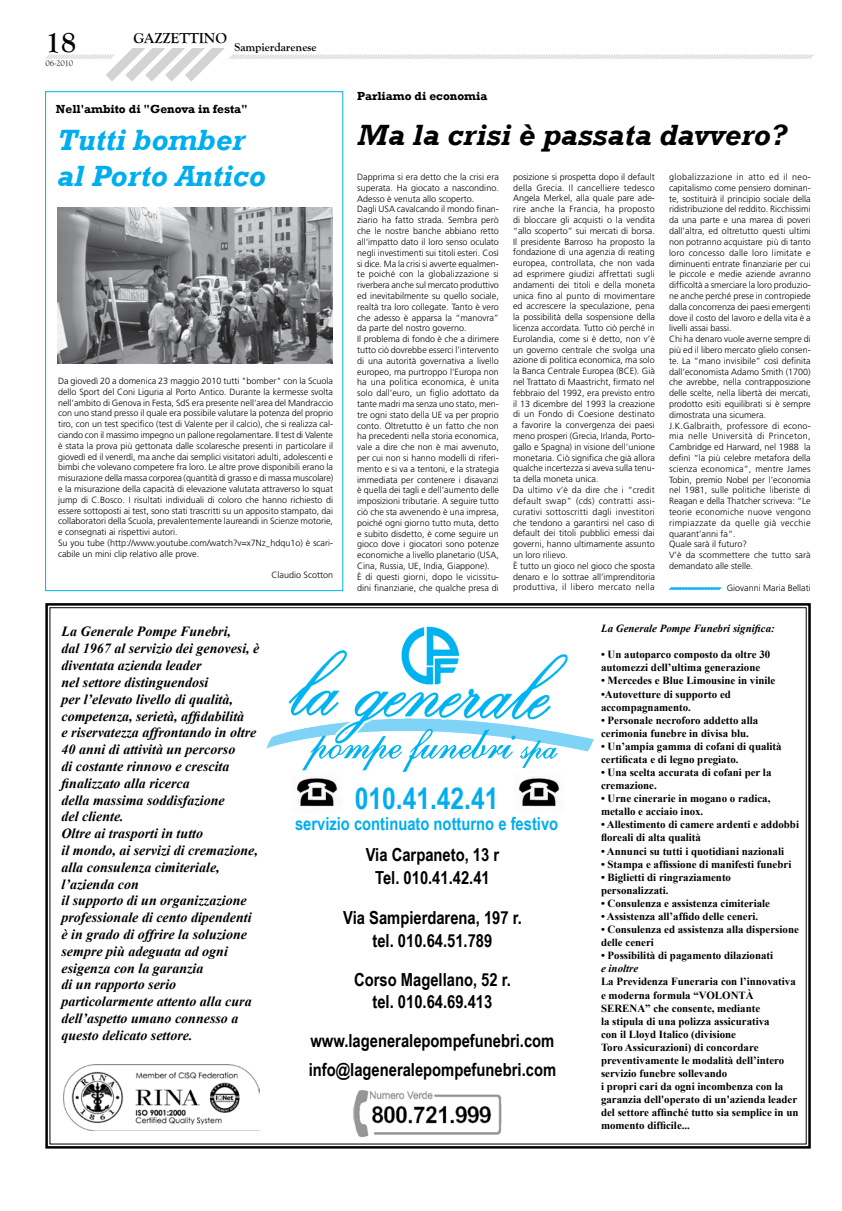
<style>
.page{position:relative;width:842px;height:1211px;background:#fff}
.page>*{position:absolute;margin:0;border:0;box-sizing:border-box;transform-origin:0 0}
.t1{font:italic 700 30px "Rockwell";color:#000}
.t2{font:italic 700 30px/36px "Rockwell";color:#00aeef}
.t3{font:700 30px "Arial Narrow";color:#00aeef}
.t4{font:700 30px "Goudy Old Style T";color:#000}
.t5{font:700 18px/23px "Arial Narrow";color:#000;text-align:center}
.t6{font:700 18px "Arial Narrow";color:#00aeef}
.t7{font:700 15px "Goudy Old Style T";color:#000}
.t8{font:italic 700 14px/16.8px "Times New Roman";color:#000}
.t9{font:700 12px "Rockwell";color:#000}
.t10{font:700 12px "Goudy Old Style T";color:#000}
.t11{font:700 10.9px/13.1px "Times New Roman";color:#000}
.t12{font:italic 700 10.9px "Times New Roman";color:#000}
.t13{font:300 9px/10.8px "Frutiger";color:#000}
.t14{font:700 9px "Goudy Old Style T";letter-spacing:-.02em;color:#58595b}
</style>
<div class="page">
<svg style="left:45px;top:48px;width:769px;height:33px"></svg>
<svg style="left:45px;top:603px;width:766px;height:546px"></svg>
<img style="left:293px;top:771px;width:49px;height:41px">
<img style="left:346px;top:1084px;width:162px;height:53px">
<img style="left:64px;top:1064px;width:195px;height:66px">
<img style="left:515px;top:771px;width:49px;height:41px">
<img style="left:266px;top:622px;width:328px;height:149px">
<svg style="left:669px;top:587px;width:53px;height:3px"></svg>
<img style="left:57px;top:207px;width:276px;height:156px">
<div style="left:45px;top:91px;width:298px;height:500px;border:1px solid #00aeef"></div>
<h1 class="t4" style="left:45px;top:25px;width:32px">18</h1>
<p class="t14" style="left:45px;top:58px;width:29px">06-2010</p>
<h3 class="t7" style="left:134px;top:29px;width:95px">GAZZETTINO</h3>
<h3 class="t10" style="left:234px;top:40px;width:84px">Sampierdarenese</h3>
<h3 class="t9" style="left:56px;top:102px;width:193px">Nell'ambito di "Genova in festa"</h3>
<h1 class="t2" style="left:57px;top:122px;width:211px">Tutti bomber al Porto Antico</h1>
<p class="t13" style="left:58px;top:375px;width:277px">Da giovedì 20 a domenica 23 maggio 2010 tutti "bomber" con la Scuola dello Sport del Coni Liguria al Porto Antico. Durante la kermesse svolta nell'ambito di Genova in Festa, SdS era presente nell'area del Mandraccio con uno stand presso il quale era possibile valutare la potenza del proprio tiro, con un test specifico (test di Valente per il calcio), che si realizza cal&shy;ciando con il massimo impegno un pallone regolamentare. Il test di Valente è stata la prova più gettonata dalle scolaresche presenti in particolare il giovedì ed il venerdì, ma anche dai semplici visitatori adulti, adolescenti e bimbi che volevano competere fra loro. Le altre prove disponibili erano la misurazione della massa corporea (quantità di grasso e di massa muscolare) e la misurazione della capacità di elevazione valutata attraverso lo squat jump di C.Bosco. I risultati individuali di coloro che hanno richiesto di essere sottoposti ai test, sono stati trascritti su un apposito stampato, dai collaboratori della Scuola, prevalentemente laureandi in Scienze motorie, e consegnati ai rispettivi autori.<br>Su you tube (http://www.youtube.com/watch?v=x7Nz_hdqu1o) è scari&shy;cabile un mini clip relativo alle prove.</p>
<p class="t13" style="left:272px;top:570px;width:63px">Claudio Scotton</p>
<h3 class="t9" style="left:357px;top:88px;width:132px">Parliamo di economia</h3>
<h1 class="t1" style="left:357px;top:117px;width:431px">Ma la crisi è passata davvero?</h1>
<p class="t13" style="left:357px;top:172px;width:143px">Dapprima si era detto che la crisi era superata. Ha giocato a nascondino.<br>Adesso è venuta allo scoperto.<br>Dagli USA cavalcando il mondo finan&shy;ziario ha fatto strada. Sembra però che le nostre banche abbiano retto all’impatto dato il loro senso oculato negli investimenti sui titoli esteri. Così si dice. Ma la crisi si avverte equalmen&shy;te poiché con la globalizzazione si riverbera anche sul mercato produttivo ed inevitabilmente su quello sociale, realtà tra loro collegate. Tanto è vero che adesso è apparsa la “manovra” da parte del nostro governo.<br>Il problema di fondo è che a dirimere tutto ciò dovrebbe esserci l’intervento di una autorità governativa a livello europeo, ma purtroppo l’Europa non ha una politica economica, è unita solo dall’euro, un figlio adottato da tante madri ma senza uno stato, men&shy;tre ogni stato della UE va per proprio conto. Oltretutto è un fatto che non ha precedenti nella storia economica, vale a dire che non è mai avvenuto, per cui non si hanno modelli di riferi&shy;mento e si va a tentoni, e la strategia immediata per contenere i disavanzi è quella dei tagli e dell’aumento delle imposizioni tributarie. A seguire tutto ciò che sta avvenendo è una impresa, poiché ogni giorno tutto muta, detto e subito disdetto, è come seguire un gioco dove i giocatori sono potenze economiche a livello planetario (USA, Cina, Russia, UE, India, Giappone).<br>È di questi giorni, dopo le vicissitu&shy;dini finanziarie, che qualche presa di</p>
<p class="t13" style="left:513px;top:171px;width:143px">posizione si prospetta dopo il default della Grecia. Il cancelliere tedesco Angela Merkel, alla quale pare ade&shy;rire anche la Francia, ha proposto di bloccare gli acquisti o la vendita “allo scoperto” sui mercati di borsa.<br>Il presidente Barroso ha proposto la fondazione di una agenzia di reating europea, controllata, che non vada ad esprimere giudizi affrettati sugli andamenti dei titoli e della moneta unica fino al punto di movimentare ed accrescere la speculazione, pena la possibilità della sospensione della licenza accordata. Tutto ciò perché in Eurolandia, come si è detto, non v’è un governo centrale che svolga una azione di politica economica, ma solo la Banca Centrale Europea (BCE). Già nel Trattato di Maastricht, firmato nel febbraio del 1992, era previsto entro il 13 dicembre del 1993 la creazione di un Fondo di Coesione destinato a favorire la convergenza dei paesi meno prosperi (Grecia, Irlanda, Porto&shy;gallo e Spagna) in visione dell’unione monetaria. Ciò significa che già allora qualche incertezza si aveva sulla tenu&shy;ta della moneta unica.<br>Da ultimo v’è da dire che i “credit default swap” (cds) contratti assi&shy;curativi sottoscritti dagli investitori che tendono a garantirsi nel caso di default dei titoli pubblici emessi dai governi, hanno ultimamente assunto un loro rilievo.<br>È tutto un gioco nel gioco che sposta denaro e lo sottrae all’imprenditoria produttiva, il libero mercato nella</p>
<p class="t13" style="left:669px;top:172px;width:143px">globalizzazione in atto ed il neo&shy;capitalismo come pensiero dominan&shy;te, sostituirà il principio sociale della ridistribuzione del reddito. Ricchissimi da una parte e una marea di poveri dall’altra, ed oltretutto questi ultimi non potranno acquistare più di tanto loro concesso dalle loro limitate e diminuenti entrate finanziarie per cui le piccole e medie aziende avranno difficoltà a smerciare la loro produzio&shy;ne anche perché prese in contropiede dalla concorrenza dei paesi emergenti dove il costo del lavoro e della vita è a livelli assai bassi.<br>Chi ha denaro vuole averne sempre di più ed il libero mercato glielo consen&shy;te. La “mano invisibile” così definita dall’economista Adamo Smith (1700) che avrebbe, nella contrapposizione delle scelte, nella libertà dei mercati, prodotto esiti equilibrati si è sempre dimostrata una sicumera.<br>J.K.Galbraith, professore di econo&shy;mia nelle Università di Princeton, Cambridge ed Harward, nel 1988 la definì “la più celebre metafora della scienza economica”, mentre James Tobin, premio Nobel per l’economia nel 1981, sulle politiche liberiste di Reagan e della Thatcher scriveva: “Le teorie economiche nuove vengono rimpiazzate da quelle già vecchie quarant’anni fa”.<br>Quale sarà il futuro?<br>V’è da scommettere che tutto sarà demandato alle stelle.</p>
<p class="t13" style="left:727px;top:582px;width:85px">Giovanni Maria Bellati</p>
<p class="t8" style="left:62px;top:623px;width:199px">La Generale Pompe Funebri,<br>dal 1967 al servizio dei genovesi, è diventata azienda leader<br>nel settore distinguendosi<br>per l’elevato livello di qualità, competenza, serietà, affidabilità<br>e riservatezza affrontando in oltre<br>40 anni di attività un percorso<br>di costante rinnovo e crescita finalizzato alla ricerca<br>della massima soddisfazione<br>del cliente.<br>Oltre ai trasporti in tutto<br>il mondo, ai servizi di cremazione, alla consulenza cimiteriale, l’azienda con<br>il supporto di un organizzazione professionale di cento dipendenti è in grado di offrire la soluzione sempre più adeguata ad ogni esigenza con la garanzia<br>di un rapporto serio particolarmente attento alla cura dell’aspetto umano connesso a questo delicato settore.</p>
<p class="t12" style="left:601px;top:621px;width:175px">La Generale Pompe Funebri significa:</p>
<p class="t11" style="left:601px;top:647px;width:171px">• Un autoparco composto da oltre 30 automezzi dell’ultima generazione</p>
<p class="t11" style="left:601px;top:674px;width:176px">• Mercedes e Blue Limousine in vinile</p>
<p class="t11" style="left:601px;top:687px;width:131px">•Autovetture di supporto ed accompagnamento.</p>
<p class="t11" style="left:601px;top:713px;width:159px">• Personale necroforo addetto alla cerimonia funebre in divisa blu.</p>
<p class="t11" style="left:601px;top:739px;width:182px">• Un’ampia gamma di cofani di qualità certificata e di legno pregiato.</p>
<p class="t11" style="left:601px;top:765px;width:172px">• Una scelta accurata di cofani per la cremazione.</p>
<p class="t11" style="left:601px;top:791px;width:171px">• Urne cinerarie in mogano o radica, metallo e acciaio inox.</p>
<p class="t11" style="left:601px;top:818px;width:199px">• Allestimento di camere ardenti e addobbi floreali di alta qualità</p>
<p class="t11" style="left:601px;top:844px;width:185px">• Annunci su tutti i quotidiani nazionali</p>
<p class="t11" style="left:601px;top:857px;width:192px">• Stampa e affissione di manifesti funebri</p>
<p class="t11" style="left:601px;top:870px;width:132px">• Biglietti di ringraziamento personalizzati.</p>
<p class="t11" style="left:601px;top:896px;width:171px">• Consulenza e assistenza cimiteriale</p>
<p class="t11" style="left:601px;top:909px;width:159px">• Assistenza all’affido delle ceneri.</p>
<p class="t11" style="left:601px;top:922px;width:199px">• Consulenza ed assistenza alla dispersione delle ceneri</p>
<p class="t11" style="left:601px;top:948px;width:174px">• Possibilità di pagamento dilazionati</p>
<p class="t12" style="left:601px;top:961px;width:39px">e inoltre</p>
<p class="t11" style="left:601px;top:974px;width:199px">La Previdenza Funeraria con l’innovativa e moderna formula “VOLONTÀ SERENA” che consente, mediante<br>la stipula di una polizza assicurativa<br>con il Lloyd Italico (divisione<br>Toro Assicurazioni) di concordare preventivamente le modalità dell’intero servizio funebre sollevando<br>i propri cari da ogni incombenza con la garanzia dell'operato di un'azienda leader del settore affinché tutto sia semplice in un momento difficile...</p>
<h1 class="t3" style="left:355px;top:775px;width:145px">010.41.42.41</h1>
<h2 class="t6" style="left:295px;top:810px;width:265px">servizio continuato notturno e festivo</h2>
<h2 class="t5" style="left:366px;top:842px;width:135px">Via Carpaneto, 13 r<br>Tel. 010.41.42.41</h2>
<h2 class="t5" style="left:343px;top:904px;width:180px">Via Sampierdarena, 197 r. tel. 010.64.51.789</h2>
<h2 class="t5" style="left:354px;top:968px;width:158px;line-height:21.6px">Corso Magellano, 52 r. tel. 010.64.69.413</h2>
<h2 class="t5" style="left:309px;top:1025px;width:249px;line-height:28.8px;text-align:left">www.lageneralepompefunebri.com info@lageneralepompefunebri.com</h2>
</div>
